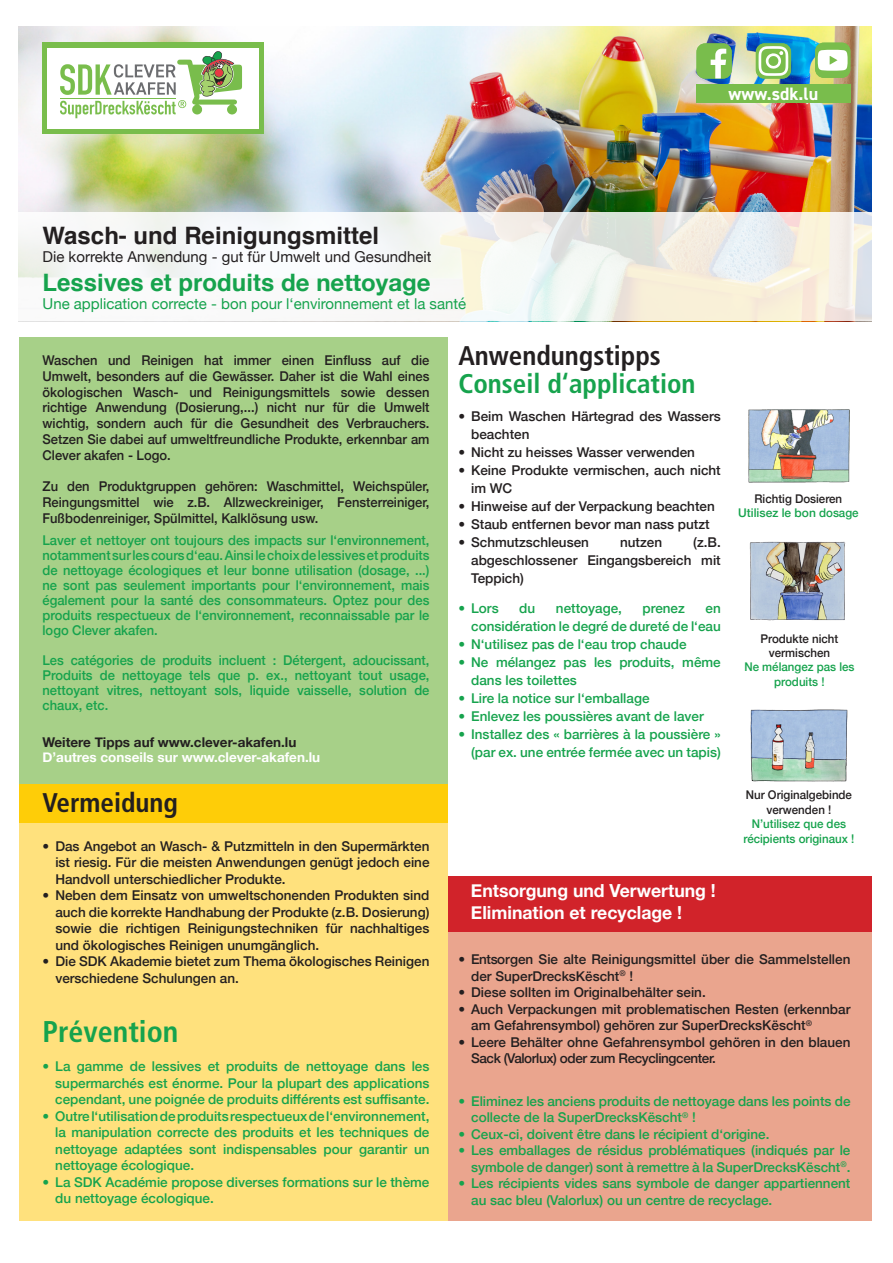
<style>
.page{position:relative;width:893px;height:1263px;background:#fff}
.page>*{position:absolute;margin:0;border:0;box-sizing:border-box;transform-origin:0 0}
.t1{font:700 condensed 30px "Frutiger LT Std";color:#16a34d}
.t2{font:700 condensed 27px "Frutiger LT Std";color:#231f20}
.t3{font:700 condensed 27px "Frutiger LT Std";color:#16a34d}
.Titel_DE{font:700 24px "Helvetica";color:#16a34d}
.Titel_DE-2{font:700 24px "Helvetica";color:#231f20}
.t4{font:700 18px/22.5px "Helvetica Neue";color:#fff}
.t5{font:700 18px "DIN2014";color:#fff}
.Titel_DE-3{font:15px "Helvetica Neue";color:#16a34d}
.Titel_DE-4{font:15px "Helvetica Neue";color:#231f20}
.t6{font:500 13.5px/16.5px "Helvetica Neue";color:#16a34d}
.t7{font:500 13.5px/16.5px "Helvetica Neue";color:#231f20}
.t8{font:500 13.5px/15px "Helvetica Neue";color:#16a34d;text-align:justify;scale:.96 1}
.t9{font:500 13.5px/15.8px "Helvetica Neue";color:#231f20;text-align:justify;scale:.96 1}
.t10{font:700 13.5px "Helvetica Neue";color:#fff}
.t11{font:700 13.5px "Helvetica Neue";color:#231f20}
.t12{font:500 12px/14.4px "Helvetica Neue";color:#231f20;text-align:center;scale:.96 1}
.t13{font:500 12px/14.4px "Helvetica Neue";color:#16a34d;text-align:center;scale:.96 1}
.t14{font:500 12px "Helvetica Neue";color:#16a34d}
.s1{font-family:"Helvetica Neue"}
</style>
<div class="page">
<div style="left:19px;top:337px;width:429px;height:447px;background:#a7d088"></div>
<img style="left:19px;top:26px;width:853px;height:187px">
<div style="left:448px;top:932px;width:424px;height:288px;background:#eaa58e"></div>
<div style="left:448px;top:876px;width:424px;height:55px;background:#d1232a"></div>
<svg style="left:756px;top:43px;width:35px;height:36px"></svg>
<svg style="left:696px;top:43px;width:36px;height:36px"></svg>
<svg style="left:815px;top:43px;width:35px;height:35px"></svg>
<svg style="left:18px;top:213px;width:854px;height:108px;fill:#f7f6f5"></svg>
<div style="left:19px;top:821px;width:429px;height:399px;background:#ffe17d"></div>
<div style="left:19px;top:784px;width:429px;height:39px;background:#fecd08"></div>
<img style="left:748px;top:409px;width:101px;height:74px">
<img style="left:749px;top:541px;width:97px;height:80px">
<img style="left:750px;top:709px;width:98px;height:73px">
<div style="left:43px;top:43px;width:221px;height:91px;background:#79bd4c"></div>
<div style="left:48px;top:48px;width:211px;height:81px;background:#fff"></div>
<svg style="left:60px;top:51px;width:182px;height:67px"></svg>
<div style="left:696px;top:84px;width:154px;height:19px;background:#79bd4c"></div>
<p class="Titel_DE-2" style="left:43px;top:217px;width:338px">Wasch- und Reinigungsmittel</p>
<p class="Titel_DE-4" style="left:43px;top:246px;width:390px">Die korrekte Anwendung - gut für Umwelt und Gesundheit</p>
<p class="Titel_DE" style="left:43px;top:263px;width:390px">Lessives et produits <span class="s1">de nettoyage</span></p>
<p class="Titel_DE-3" style="left:43px;top:293px;width:425px">Une application correcte - bon pour l‘environnement et la santé</p>
<p class="t5" style="left:728px;top:81px;width:91px">www.sdk.lu</p>
<p class="t9" style="left:43px;top:351px;width:405px">Waschen und Reinigen hat immer einen Einfluss auf die Umwelt, besonders auf die Gewässer. Daher ist die Wahl eines ökologischen Wasch- und Reinigungsmittels sowie dessen richtige Anwendung (Dosierung,...) nicht nur für die Umwelt wichtig, sondern auch für die Gesundheit des Verbrauchers.<br>Setzen Sie dabei auf umweltfreundliche Produkte, erkennbar am Clever akafen - Logo.</p>
<p class="t9" style="left:43px;top:477px;width:405px">Zu den Produktgruppen gehören: Waschmittel, Weichspüler, Reingungsmittel wie z.B. Allzweckreiniger, Fensterreiniger, Fußbodenreiniger, Spülmittel, Kalklösung usw.</p>
<p class="t8" style="left:43px;top:531px;width:405px">Laver et nettoyer ont toujours des impacts sur l‘environnement, notamment sur les cours d‘eau. Ainsi le choix de lessives et produits de nettoyage écologiques et leur bonne utilisation (dosage, ...) ne sont pas seulement importants pour l‘environnement, mais également pour la santé des consommateurs. Optez pour des produits respectueux de l‘environnement, reconnaissable par le logo Clever akafen.</p>
<p class="t8" style="left:43px;top:651px;width:405px">Les catégories de produits incluent : Détergent, adoucissant, Produits de nettoyage tels que p. ex., nettoyant tout usage, nettoyant vitres, nettoyant sols, liquide vaisselle, solution de chaux, etc.</p>
<p class="t11" style="left:43px;top:731px;width:255px">Weitere Tipps auf www.clever-akafen.lu</p>
<p class="t10" style="left:43px;top:747px;width:279px">D’autres conseils sur www.clever-akafen.lu</p>
<p class="t2" style="left:43px;top:786px;width:137px">Vermeidung</p>
<p class="t7" style="left:55px;top:837px;width:376px;text-align:justify;text-indent:-13px">• Das Angebot an Wasch- &amp; Putzmitteln in den Supermärkten ist riesig. Für die meisten Anwendungen genügt jedoch eine Handvoll unterschiedlicher Produkte.</p>
<p class="t7" style="left:55px;top:886px;width:376px;text-align:justify;text-indent:-13px">• Neben dem Einsatz von umweltschonenden Produkten sind auch die korrekte Handhabung der Produkte (z.B. Dosierung) sowie die richtigen Reinigungstechniken für nachhaltiges und ökologisches Reinigen unumgänglich.</p>
<p class="t7" style="left:55px;top:952px;width:376px;text-indent:-13px">• Die SDK Akademie bietet zum Thema ökologisches Reinigen verschiedene Schulungen an.</p>
<p class="t1" style="left:43px;top:1014px;width:137px">Prévention</p>
<p class="t6" style="left:55px;top:1057px;width:376px;text-align:justify;text-indent:-13px">• La gamme de lessives et produits de nettoyage dans les supermarchés est énorme. Pour la plupart des applications cependant, une poignée de produits différents est suffisante.</p>
<p class="t6" style="left:55px;top:1107px;width:376px;text-align:justify;text-indent:-13px">• Outre l‘utilisation de produits respectueux de l‘environnement, la manipulation correcte des produits et les techniques de nettoyage adaptées sont indispensables pour garantir un nettoyage écologique.</p>
<p class="t6" style="left:55px;top:1173px;width:376px;text-indent:-13px">• La SDK Académie propose diverses formations sur le thème du nettoyage écologique.</p>
<p class="t2" style="left:458px;top:339px;width:204px">Anwendungstipps</p>
<p class="t3" style="left:458px;top:368px;width:239px">Conseil d‘application</p>
<p class="t7" style="left:471px;top:406px;width:251px;line-height:18px;text-indent:-13px">• Beim Waschen Härtegrad des Wassers beachten</p>
<p class="t7" style="left:458px;top:442px;width:238px">• Nicht zu heisses Wasser verwenden</p>
<p class="t7" style="left:471px;top:460px;width:251px;line-height:18px;text-indent:-13px">• Keine Produkte vermischen, auch nicht im WC</p>
<p class="t7" style="left:458px;top:496px;width:258px">• Hinweise auf der Verpackung beachten</p>
<p class="t7" style="left:458px;top:514px;width:253px">• Staub entfernen bevor man nass putzt</p>
<p class="t7" style="left:458px;top:532px;width:132px">• Schmutzschleusen</p>
<p class="t7" style="left:620px;top:532px;width:43px">nutzen</p>
<p class="t7" style="left:471px;top:532px;width:251px;line-height:18px;text-align:justify;text-indent:222px">(z.B. abgeschlossener Eingangsbereich mit Teppich)</p>
<p class="t6" style="left:458px;top:599px;width:42px">• Lors</p>
<p class="t6" style="left:519px;top:599px;width:17px">du</p>
<p class="t6" style="left:556px;top:599px;width:68px">nettoyage,</p>
<p class="t6" style="left:643px;top:599px;width:44px">prenez</p>
<p class="t6" style="left:471px;top:599px;width:251px;line-height:18px;text-align:right">en<br>considération le degré de dureté de l‘eau</p>
<p class="t6" style="left:458px;top:635px;width:230px">• N‘utilisez pas de l‘eau trop chaude</p>
<p class="t6" style="left:471px;top:653px;width:251px;line-height:18px;text-indent:-13px">• Ne mélangez pas les produits, même dans les toilettes</p>
<p class="t6" style="left:458px;top:689px;width:193px">• Lire la notice sur l‘emballage</p>
<p class="t6" style="left:458px;top:707px;width:247px">• Enlevez les poussières avant de laver</p>
<p class="t6" style="left:458px;top:725px;width:264px;line-height:18px;text-align:right">• Installez des « barrières à la poussière » (par ex. une entrée fermée avec un tapis)</p>
<p class="t4" style="left:471px;top:880px;width:246px">Entsorgung und Verwertung !<br>Elimination et recyclage !</p>
<p class="t12" style="left:754px;top:490px;width:93px">Richtig Dosieren</p>
<p class="t14" style="left:738px;top:503px;width:122px">Utilisez le bon dosage</p>
<p class="t12" style="left:760px;top:630px;width:83px">Produkte nicht vermischen</p>
<p class="t13" style="left:744px;top:659px;width:116px">Ne mélangez pas les produits !</p>
<p class="t12" style="left:746px;top:787px;width:112px">Nur Originalgebinde verwenden !</p>
<p class="t13" style="left:743px;top:816px;width:117px">N’utilisez que des récipients originaux !</p>
<p class="t7" style="left:471px;top:950px;width:381px;text-indent:-13px">• Entsorgen Sie alte Reinigungsmittel über die Sammelstellen der SuperDrecksKëscht<sup>®</sup> !</p>
<p class="t7" style="left:458px;top:983px;width:249px">• Diese sollten im Originalbehälter sein.</p>
<p class="t7" style="left:471px;top:999px;width:381px;text-indent:-13px">• Auch Verpackungen mit problematischen Resten (erkennbar am Gefahrensymbol) gehören zur SuperDrecksKëscht<sup>®</sup></p>
<p class="t7" style="left:471px;top:1032px;width:381px;text-indent:-13px">• Leere Behälter ohne Gefahrensymbol gehören in den blauen<br>Sack (Valorlux) oder zum Recyclingcenter.</p>
<p class="t6" style="left:471px;top:1092px;width:381px;text-indent:-13px">• Eliminez les anciens produits de nettoyage dans les points de collecte de la SuperDrecksKëscht<sup>®</sup> !</p>
<p class="t6" style="left:458px;top:1125px;width:313px">• Ceux-ci, doivent être dans le récipient d‘origine.</p>
<p class="t6" style="left:458px;top:1141px;width:394px;text-align:right">• Les emballages de résidus problématiques (indiqués par le symbole de danger) sont à remettre à la SuperDrecksKëscht<sup>®</sup>.</p>
<p class="t6" style="left:471px;top:1174px;width:381px;text-indent:-13px">• Les récipients vides sans symbole de danger appartiennent au sac bleu (Valorlux) ou un centre de recyclage.</p>
</div>
